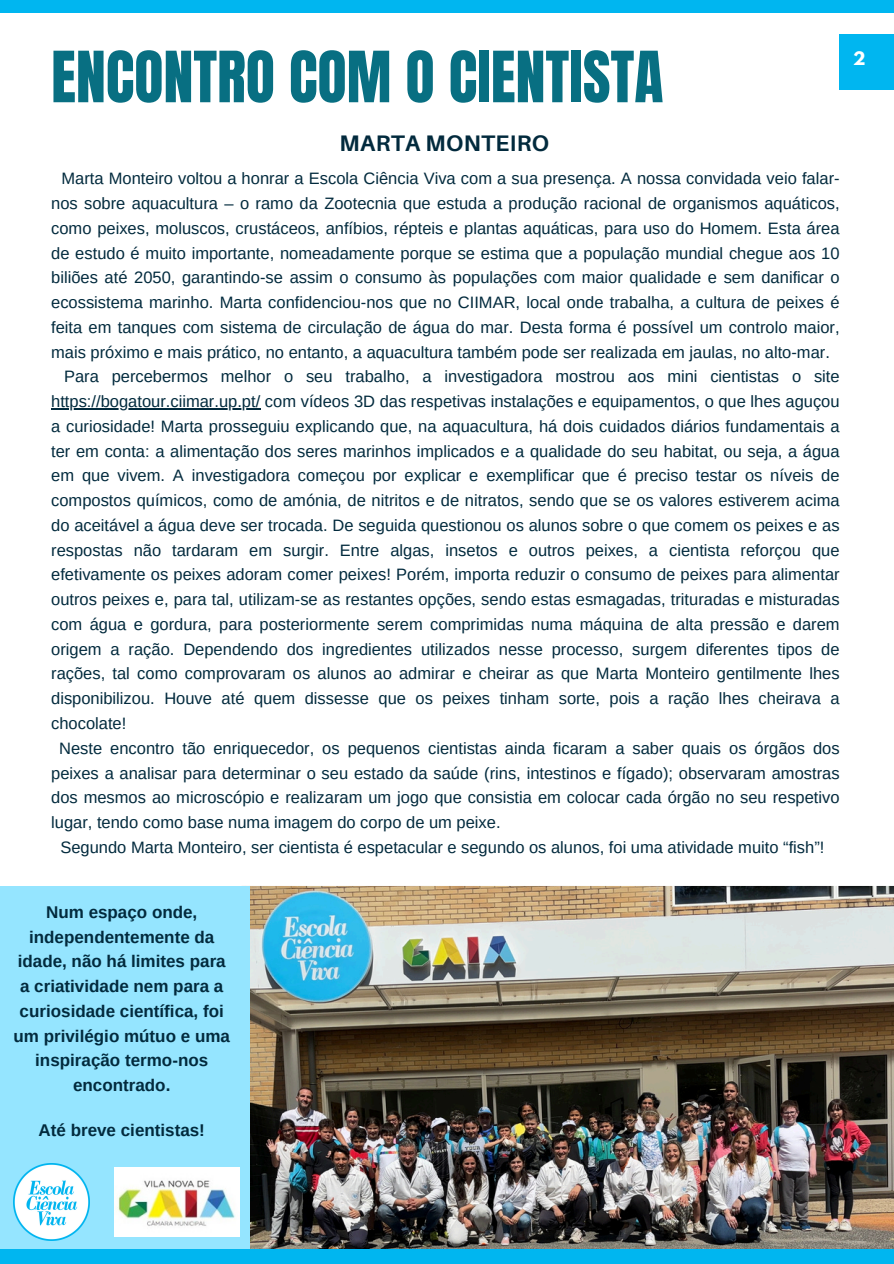
<style>
.page{position:relative;width:894px;height:1264px;background:#fff}
.page>*{position:absolute;margin:0;border:0;box-sizing:border-box;transform-origin:0 0}
.t1{font:60px "Anton";color:#086f82}
.t2{font:700 22.5px "Aileron";letter-spacing:.015em;color:#022a3d}
.t3{font:700 16.95px/24.8px "Arimo";color:#022a3d;text-align:center}
.t4{font:16.5px/24.8px "Arimo";color:#022a3d;text-align:justify}
.t5{font:700 16.5px "League Spartan";color:#fff}
</style>
<div class="page">
<img style="left:208px;top:886px;width:685px;height:363px">
<div style="left:0;top:886px;width:249px;height:362px;background:#95e5ff"></div>
<div style="left:0;top:0;width:893px;height:12px;background:#00b6f0"></div>
<div style="left:0;top:1249px;width:893px;height:14px;background:#00b6f0"></div>
<div style="left:839px;top:34px;width:54px;height:55px;background:#00b6f0"></div>
<img style="left:114px;top:1167px;width:125px;height:69px">
<img style="left:13px;top:1163px;width:77px;height:77px">
<hr style="left:51px;top:408px;width:209px;height:1px;background:#022a3d">
<p class="t1" style="left:51px;top:34px;width:613px">ENCONTRO COM O CIENTISTA</p>
<p class="t2" style="left:339px;top:129px;width:211px">MARTA MONTEIRO</p>
<p class="t4" style="left:51px;top:166px;width:789px;text-indent:10px">Marta Monteiro voltou a honrar a Escola Ciência Viva com a sua presença. A nossa convidada veio falar&shy;nos sobre aquacultura – o ramo da Zootecnia que estuda a produção racional de organismos aquáticos, como peixes, moluscos, crustáceos, anfíbios, répteis e plantas aquáticas, para uso do Homem. Esta área de estudo é muito importante, nomeadamente porque se estima que a população mundial chegue aos 10 biliões até 2050, garantindo-se assim o consumo às populações com maior qualidade e sem danificar o ecossistema marinho. Marta confidenciou-nos que no CIIMAR, local onde trabalha, a cultura de peixes é feita em tanques com sistema de circulação de água do mar. Desta forma é possível um controlo maior, mais próximo e mais prático, no entanto, a aquacultura também pode ser realizada em jaulas, no alto-mar.</p>
<p class="t4" style="left:64px;top:364px;width:777px">Para percebermos melhor o seu trabalho, a investigadora mostrou aos mini cientistas o site</p>
<p class="t4" style="left:51px;top:389px;width:789px">https://bogatour.ciimar.up.pt/ com vídeos 3D das respetivas instalações e equipamentos, o que lhes aguçou</p>
<p class="t4" style="left:51px;top:414px;width:789px">a curiosidade! Marta prosseguiu explicando que, na aquacultura, há dois cuidados diários fundamentais a</p>
<p class="t4" style="left:51px;top:438px;width:789px">ter em conta: a alimentação dos seres marinhos implicados e a qualidade do seu habitat, ou seja, a água</p>
<p class="t4" style="left:51px;top:463px;width:789px">em que vivem. A investigadora começou por explicar e exemplificar que é preciso testar os níveis de</p>
<p class="t4" style="left:51px;top:488px;width:789px">compostos químicos, como de amónia, de nitritos e de nitratos, sendo que se os valores estiverem acima</p>
<p class="t4" style="left:51px;top:513px;width:789px">do aceitável a água deve ser trocada. De seguida questionou os alunos sobre o que comem os peixes e as</p>
<p class="t4" style="left:51px;top:537px;width:789px">respostas não tardaram em surgir. Entre algas, insetos e outros peixes, a cientista reforçou que</p>
<p class="t4" style="left:51px;top:562px;width:789px">efetivamente os peixes adoram comer peixes! Porém, importa reduzir o consumo de peixes para alimentar</p>
<p class="t4" style="left:51px;top:587px;width:789px">outros peixes e, para tal, utilizam-se as restantes opções, sendo estas esmagadas, trituradas e misturadas</p>
<p class="t4" style="left:51px;top:612px;width:789px">com água e gordura, para posteriormente serem comprimidas numa máquina de alta pressão e darem</p>
<p class="t4" style="left:51px;top:636px;width:789px">origem a ração. Dependendo dos ingredientes utilizados nesse processo, surgem diferentes tipos de</p>
<p class="t4" style="left:51px;top:661px;width:789px">rações, tal como comprovaram os alunos ao admirar e cheirar as que Marta Monteiro gentilmente lhes</p>
<p class="t4" style="left:51px;top:686px;width:789px">disponibilizou. Houve até quem dissesse que os peixes tinham sorte, pois a ração lhes cheirava a</p>
<p class="t4" style="left:51px;top:711px;width:77px">chocolate!</p>
<p class="t4" style="left:59px;top:735px;width:781px">Neste encontro tão enriquecedor, os pequenos cientistas ainda ficaram a saber quais os órgãos dos</p>
<h3 class="t4" style="left:51px;top:760px;width:789px">peixes a analisar para determinar o seu estado da saúde (rins, intestinos e fígado); observaram amostras</h3>
<h3 class="t4" style="left:51px;top:785px;width:789px">dos mesmos ao microscópio e realizaram um jogo que consistia em colocar cada órgão no seu respetivo</h3>
<h3 class="t4" style="left:51px;top:810px;width:451px">lugar, tendo como base numa imagem do corpo de um peixe.</h3>
<h3 class="t4" style="left:60px;top:834px;width:765px">Segundo Marta Monteiro, ser cientista é espetacular e segundo os alunos, foi uma atividade muito “fish”!</h3>
<p class="t5" style="left:852px;top:51px;width:14px">2</p>
<p class="t3" style="left:14px;top:899px;width:218px">Num espaço onde, independentemente da idade, não há limites para a criatividade nem para a curiosidade científica, foi um privilégio mútuo e uma inspiração termo-nos encontrado.</p>
<p class="t3" style="left:39px;top:1117px;width:168px">Até breve cientistas!</p>
</div>
